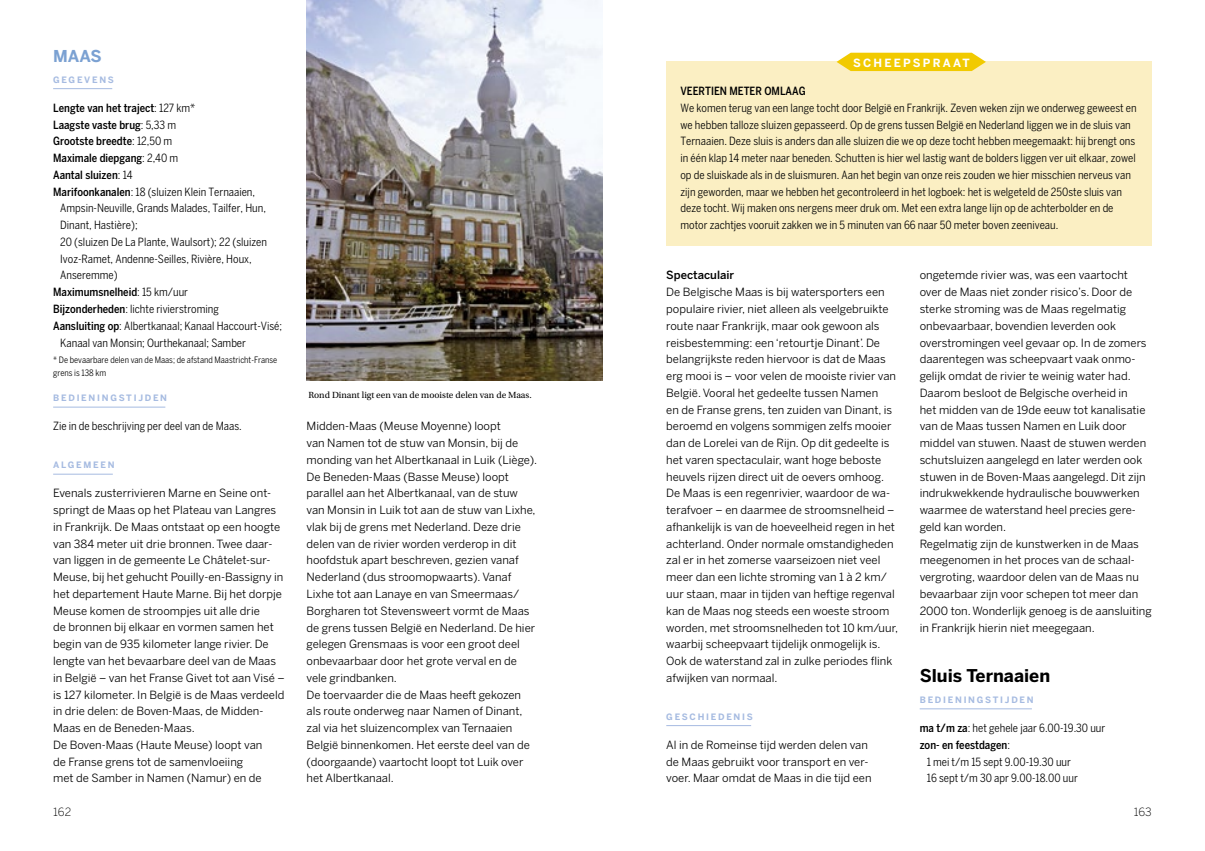
<style>
.page{position:relative;width:1205px;height:851px;background:#fff}
.page>*{position:absolute;margin:0;border:0;box-sizing:border-box;transform-origin:0 0}
.t1{font:700 17.5px "Benton Sans";color:#000}
.t2{font:700 16.25px "Benton Sans";color:#7ba1d2}
.t3{font:11.25px/16.8px "Benton Sans";color:#000}
.t4{font:condensed 11.25px/16.8px "Benton Sans";color:#000}
.t5{font:500 condensed 11.25px "Benton Sans";color:#000}
.t6{font:500 11.25px "Benton Sans";color:#000}
.t7{font:700 11.25px "Benton Sans";letter-spacing:.2em;color:#fff}
.t8{font:300 11.25px "Benton Sans";color:#000}
.t9{font:9.38px "Utopia Std";color:#000}
.t10{font:condensed 8.75px/12.5px "Benton Sans";color:#000}
.t11{font:700 8.75px "Benton Sans";letter-spacing:.2em;color:#a6bbe1}
.s1{font-weight:400}
.s2{font-weight:500}
</style>
<div class="page">
<hr style="left:53px;top:88px;width:59px;height:1px;background:#a6bbe1">
<hr style="left:53px;top:407px;width:112px;height:1px;background:#a6bbe1">
<hr style="left:53px;top:474px;width:60px;height:1px;background:#a6bbe1">
<hr style="left:666px;top:725px;width:85px;height:1px;background:#a6bbe1">
<hr style="left:919px;top:708px;width:113px;height:1px;background:#a6bbe1">
<img style="left:306px;top:0;width:296px;height:380px">
<div style="left:666px;top:61px;width:486px;height:185px;background:#fbefc3"></div>
<svg style="left:836px;top:53px;width:150px;height:18px;background:#f2ce15"></svg>
<h2 class="t2" style="left:53px;top:46px;width:50px">MAAS</h2>
<p class="t11" style="left:53px;top:74px;width:62px">GEGEVENS</p>
<p class="t5" style="left:53px;top:101px;width:144px">Lengte van het traject<span class="s1">: 127 km*</span></p>
<p class="t5" style="left:53px;top:118px;width:125px">Laagste vaste brug<span class="s1">: 5,33 m</span></p>
<p class="t5" style="left:53px;top:135px;width:121px">Grootste breedte<span class="s1">: 12,50 m</span></p>
<p class="t5" style="left:53px;top:151px;width:127px">Maximale diepgang<span class="s1">: 2,40 m</span></p>
<p class="t5" style="left:53px;top:168px;width:81px">Aantal sluizen<span class="s1">: 14</span></p>
<p class="t4" style="left:53px;top:183px;width:203px"><span class="s2">Marifoonkanalen</span>: 18 (sluizen Klein Ternaaien,</p>
<p class="t4" style="left:60px;top:200px;width:207px">Ampsin-Neuville, Grands Malades, Tailfer, Hun,</p>
<p class="t4" style="left:60px;top:216px;width:79px">Dinant, Hastière);</p>
<p class="t4" style="left:60px;top:233px;width:208px">20 (sluizen De La Plante, Waulsort); 22 (sluizen</p>
<p class="t4" style="left:60px;top:250px;width:193px">Ivoz-Ramet, Andenne-Seilles, Rivière, Houx,</p>
<p class="t4" style="left:60px;top:267px;width:59px">Anseremme)</p>
<p class="t5" style="left:53px;top:285px;width:136px">Maximumsnelheid<span class="s1">: 15 km/uur</span></p>
<p class="t4" style="left:53px;top:300px;width:167px"><span class="s2">Bijzonderheden</span>: lichte rivierstroming</p>
<p class="t4" style="left:53px;top:317px;width:230px"><span class="s2">Aansluiting op</span>: Albertkanaal; Kanaal Haccourt-Visé;</p>
<p class="t4" style="left:60px;top:334px;width:187px">Kanaal van Monsin; Ourthekanaal; Samber</p>
<p class="t10" style="left:53px;top:354px;width:226px">* De bevaarbare delen van de Maas; de afstand Maastricht-Franse grens is 138 km</p>
<p class="t11" style="left:53px;top:393px;width:115px">BEDIENINGSTIJDEN</p>
<p class="t4" style="left:53px;top:417px;width:190px">Zie in de beschrijving per deel van de Maas.</p>
<p class="t11" style="left:53px;top:459px;width:63px">ALGEMEEN</p>
<p class="t3" style="left:53px;top:484px;width:233px">Evenals zusterrivieren Marne en Seine ont&shy;springt de Maas op het Plateau van Langres in Frankrijk. De Maas ontstaat op een hoogte van 384 meter uit drie bronnen. Twee daar&shy;van liggen in de gemeente Le Châtelet-sur-Meuse, bij het gehucht Pouilly-en-Bassigny in het departement Haute Marne. Bij het dorpje Meuse komen de stroompjes uit alle drie<br>de bronnen bij elkaar en vormen samen het begin van de 935 kilometer lange rivier. De lengte van het bevaarbare deel van de Maas in België – van het Franse Givet tot aan Visé – is 127 kilometer. In België is de Maas verdeeld in drie delen: de Boven-Maas, de Midden-Maas en de Beneden-Maas.<br>De Boven-Maas (Haute Meuse) loopt van<br>de Franse grens tot de samenvloeiing<br>met de Samber in Namen (Namur) en de</p>
<p class="t9" style="left:308px;top:389px;width:225px">Rond Dinant ligt een van de mooiste delen van de Maas.</p>
<p class="t3" style="left:306px;top:417px;width:232px">Midden-Maas (Meuse Moyenne) loopt<br>van Namen tot de stuw van Monsin, bij de monding van het Albertkanaal in Luik (Liège).<br>De Beneden-Maas (Basse Meuse) loopt parallel aan het Albertkanaal, van de stuw van Monsin in Luik tot aan de stuw van Lixhe, vlak bij de grens met Nederland. Deze drie delen van de rivier worden verderop in dit hoofdstuk apart beschreven, gezien vanaf Nederland (dus stroomopwaarts). Vanaf Lixhe tot aan Lanaye en van Smeermaas/ Borgharen tot Stevensweert vormt de Maas de grens tussen België en Nederland. De hier gelegen Grensmaas is voor een groot deel onbevaarbaar door het grote verval en de vele grindbanken.<br>De toervaarder die de Maas heeft gekozen als route onderweg naar Namen of Dinant, zal via het sluizencomplex van Ternaaien België binnenkomen. Het eerste deel van de (doorgaande) vaartocht loopt tot Luik over het Albertkanaal.</p>
<p class="t7" style="left:853px;top:56px;width:118px">SCHEEPSPRAAT</p>
<p class="t5" style="left:680px;top:84px;width:127px">VEERTIEN METER OMLAAG</p>
<p class="t4" style="left:680px;top:99px;width:458px">We komen terug van een lange tocht door België en Frankrijk. Zeven weken zijn we onderweg geweest en we hebben talloze sluizen gepasseerd. Op de grens tussen België en Nederland liggen we in de sluis van Ternaaien. Deze sluis is anders dan alle sluizen die we op deze tocht hebben meegemaakt: hij brengt ons in één klap 14 meter naar beneden. Schutten is hier wel lastig want de bolders liggen ver uit elkaar, zowel op de sluiskade als in de sluismuren. Aan het begin van onze reis zouden we hier misschien nerveus van zijn geworden, maar we hebben het gecontroleerd in het logboek: het is welgeteld de 250ste sluis van deze tocht. Wij maken ons nergens meer druk om. Met een extra lange lijn op de achterbolder en de motor zachtjes vooruit zakken we in 5 minuten van 66 naar 50 meter boven zeeniveau.</p>
<p class="t6" style="left:666px;top:268px;width:69px">Spectaculair</p>
<p class="t3" style="left:666px;top:283px;width:233px">De Belgische Maas is bij watersporters een populaire rivier, niet alleen als veelgebruikte route naar Frankrijk, maar ook gewoon als reisbestemming: een ‘retourtje Dinant’. De belangrijkste reden hiervoor is dat de Maas erg mooi is – voor velen de mooiste rivier van België. Vooral het gedeelte tussen Namen<br>en de Franse grens, ten zuiden van Dinant, is beroemd en volgens sommigen zelfs mooier dan de Lorelei van de Rijn. Op dit gedeelte is het varen spectaculair, want hoge beboste heuvels rijzen direct uit de oevers omhoog.<br>De Maas is een regenrivier, waardoor de wa&shy;terafvoer – en daarmee de stroomsnelheid – afhankelijk is van de hoeveelheid regen in het achterland. Onder normale omstandigheden zal er in het zomerse vaarseizoen niet veel meer dan een lichte stroming van 1 à 2 km/ uur staan, maar in tijden van heftige regenval kan de Maas nog steeds een woeste stroom worden, met stroomsnelheden tot 10 km/uur, waarbij scheepvaart tijdelijk onmogelijk is.<br>Ook de waterstand zal in zulke periodes flink afwijken van normaal.</p>
<p class="t11" style="left:666px;top:711px;width:88px">GESCHIEDENIS</p>
<p class="t3" style="left:666px;top:736px;width:207px">Al in de Romeinse tijd werden delen van de Maas gebruikt voor transport en ver&shy;voer. Maar omdat de Maas in die tijd een</p>
<p class="t3" style="left:919px;top:267px;width:234px">ongetemde rivier was, was een vaartocht over de Maas niet zonder risico’s. Door de sterke stroming was de Maas regelmatig onbevaarbaar, bovendien leverden ook overstromingen veel gevaar op. In de zomers daarentegen was scheepvaart vaak onmo&shy;gelijk omdat de rivier te weinig water had.<br>Daarom besloot de Belgische overheid in<br>het midden van de 19de eeuw tot kanalisatie van de Maas tussen Namen en Luik door middel van stuwen. Naast de stuwen werden schutsluizen aangelegd en later werden ook stuwen in de Boven-Maas aangelegd. Dit zijn indrukwekkende hydraulische bouwwerken waarmee de waterstand heel precies gere&shy;geld kan worden.<br>Regelmatig zijn de kunstwerken in de Maas meegenomen in het proces van de schaal&shy;vergroting, waardoor delen van de Maas nu bevaarbaar zijn voor schepen tot meer dan 2000 ton. Wonderlijk genoeg is de aansluiting in Frankrijk hierin niet meegegaan.</p>
<h1 class="t1" style="left:919px;top:664px;width:132px">Sluis Ternaaien</h1>
<p class="t11" style="left:919px;top:694px;width:115px">BEDIENINGSTIJDEN</p>
<p class="t4" style="left:919px;top:719px;width:187px"><span class="s2">ma t/m za</span>: het gehele jaar 6.00-19.30 uur</p>
<p class="t5" style="left:919px;top:738px;width:92px">zon- en feestdagen<span class="s1">:</span></p>
<p class="t4" style="left:927px;top:752px;width:146px">1 mei t/m 15 sept 9.00-19.30 uur</p>
<p class="t4" style="left:927px;top:769px;width:153px">16 sept t/m 30 apr 9.00-18.00 uur</p>
<p class="t8" style="left:53px;top:805px;width:20px">162</p>
<p class="t8" style="left:1133px;top:805px;width:20px">163</p>
</div>
